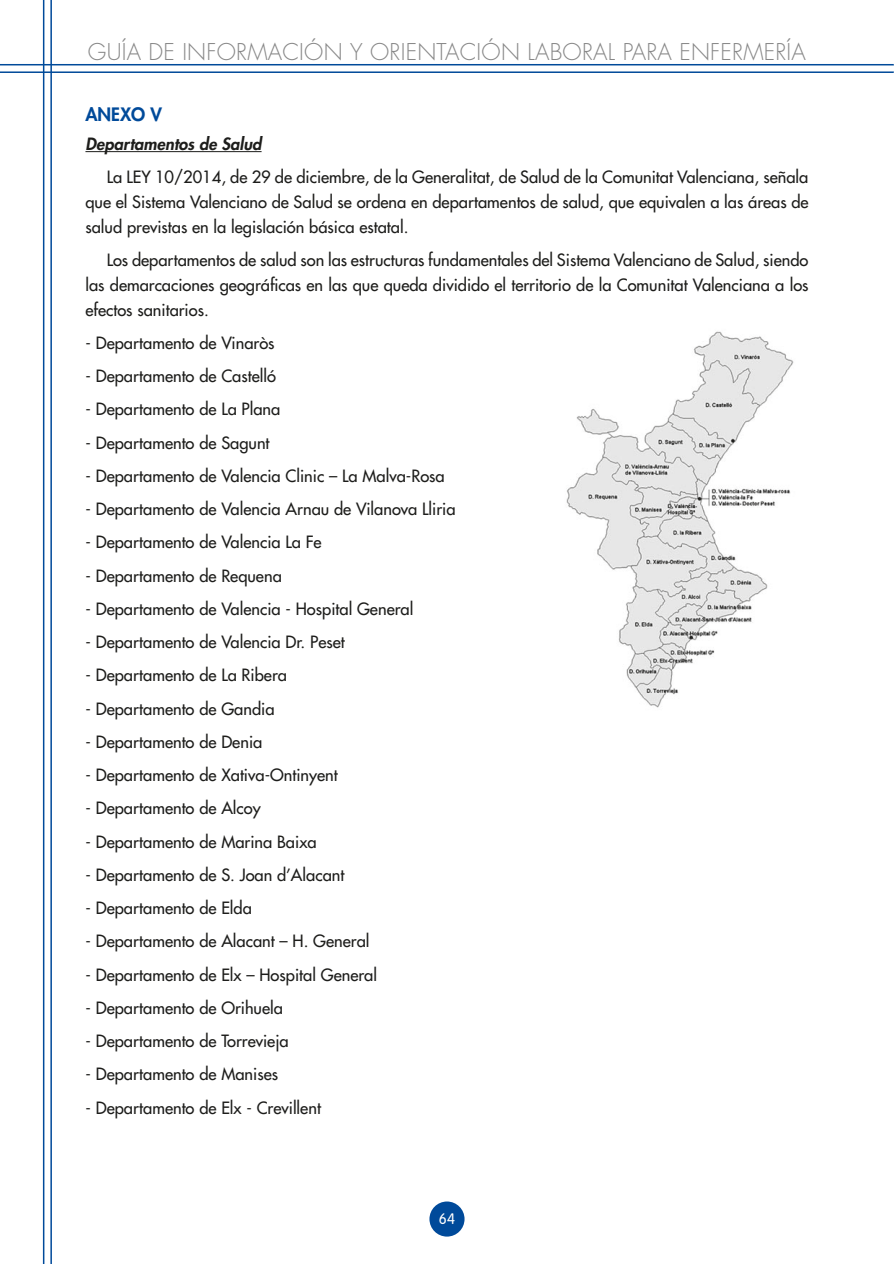
<style>
.page{position:relative;width:894px;height:1264px;background:#fff}
.page>*{position:absolute;margin:0;border:0;box-sizing:border-box;transform-origin:0 0}
.t1{font:300 22.5px "Futura";letter-spacing:.01em;color:#878787}
.t2{font:800 18px "Futura";color:#004a9a}
.t3{font:16.5px/24.8px "Futura";color:#1d1d1b;text-align:justify}
.t4{font:italic 800 16.5px "Futura";color:#1d1d1b}
.t5{font:300 15px "VAG Rounded";color:#fff}
</style>
<div class="page">
<div style="left:429px;top:1201px;width:35px;height:35px;background:#004a9a;border-radius:50%"></div>
<hr style="left:50px;top:0;width:2px;height:1264px;background:#004a9a">
<hr style="left:43px;top:0;width:1px;height:1264px;background:#004a9a">
<hr style="left:0;top:64px;width:893px;height:1px;background:#004a9a">
<hr style="left:0;top:71px;width:893px;height:2px;background:#004a9a">
<hr style="left:85px;top:151px;width:177px;height:1px;background:#1d1d1b">
<img style="left:566px;top:331px;width:228px;height:377px">
<h1 class="t1" style="left:88px;top:38px;width:719px">GUÍA DE INFORMACIÓN Y ORIENTACIÓN LABORAL PARA ENFERMERÍA</h1>
<p class="t2" style="left:85px;top:103px;width:78px">ANEXO v</p>
<p class="t4" style="left:85px;top:133px;width:178px">Departamentos de Salud</p>
<p class="t3" style="left:85px;top:165px;width:724px;text-indent:21px">La LEY 10/2014, de 29 de diciembre, de la Generalitat, de Salud de la Comunitat Valenciana, señala que el Sistema Valenciano de Salud se ordena en departamentos de salud, que equivalen a las áreas de salud previstas en la legislación básica estatal.</p>
<p class="t3" style="left:85px;top:248px;width:724px;text-indent:21px">Los departamentos de salud son las estructuras fundamentales del Sistema Valenciano de Salud, siendo las demarcaciones geográficas en las que queda dividido el territorio de la Comunitat Valenciana a los efectos sanitarios.</p>
<p class="t3" style="left:85px;top:330px;width:191px">- Departamento de Vinaròs</p>
<p class="t3" style="left:85px;top:364px;width:192px">- Departamento de Castelló</p>
<p class="t3" style="left:85px;top:397px;width:196px">- Departamento de La Plana</p>
<p class="t3" style="left:85px;top:430px;width:186px">- Departamento de Sagunt</p>
<p class="t3" style="left:85px;top:463px;width:361px">- Departamento de Valencia Clinic – La Malva-Rosa</p>
<p class="t3" style="left:85px;top:497px;width:371px">- Departamento de Valencia Arnau de Vilanova Lliria</p>
<p class="t3" style="left:85px;top:530px;width:238px">- Departamento de Valencia La Fe</p>
<p class="t3" style="left:85px;top:563px;width:198px">- Departamento de Requena</p>
<p class="t3" style="left:85px;top:596px;width:329px">- Departamento de Valencia - Hospital General</p>
<p class="t3" style="left:85px;top:630px;width:261px">- Departamento de Valencia Dr. Peset</p>
<p class="t3" style="left:85px;top:663px;width:203px">- Departamento de La Ribera</p>
<p class="t3" style="left:85px;top:696px;width:191px">- Departamento de Gandia</p>
<p class="t3" style="left:85px;top:729px;width:178px">- Departamento de Denia</p>
<p class="t3" style="left:85px;top:763px;width:254px">- Departamento de Xativa-Ontinyent</p>
<p class="t3" style="left:85px;top:796px;width:177px">- Departamento de Alcoy</p>
<p class="t3" style="left:85px;top:829px;width:233px">- Departamento de Marina Baixa</p>
<p class="t3" style="left:85px;top:862px;width:260px">- Departamento de S. Joan d’Alacant</p>
<p class="t3" style="left:85px;top:896px;width:168px">- Departamento de Elda</p>
<p class="t3" style="left:85px;top:929px;width:286px">- Departamento de Alacant – H. General</p>
<p class="t3" style="left:85px;top:962px;width:293px">- Departamento de Elx – Hospital General</p>
<p class="t3" style="left:85px;top:995px;width:199px">- Departamento de Orihuela</p>
<p class="t3" style="left:85px;top:1029px;width:205px">- Departamento de Torrevieja</p>
<p class="t3" style="left:85px;top:1062px;width:194px">- Departamento de Manises</p>
<p class="t3" style="left:85px;top:1095px;width:237px">- Departamento de Elx - Crevillent</p>
<p class="t5" style="left:439px;top:1210px;width:18px">64</p>
</div>
